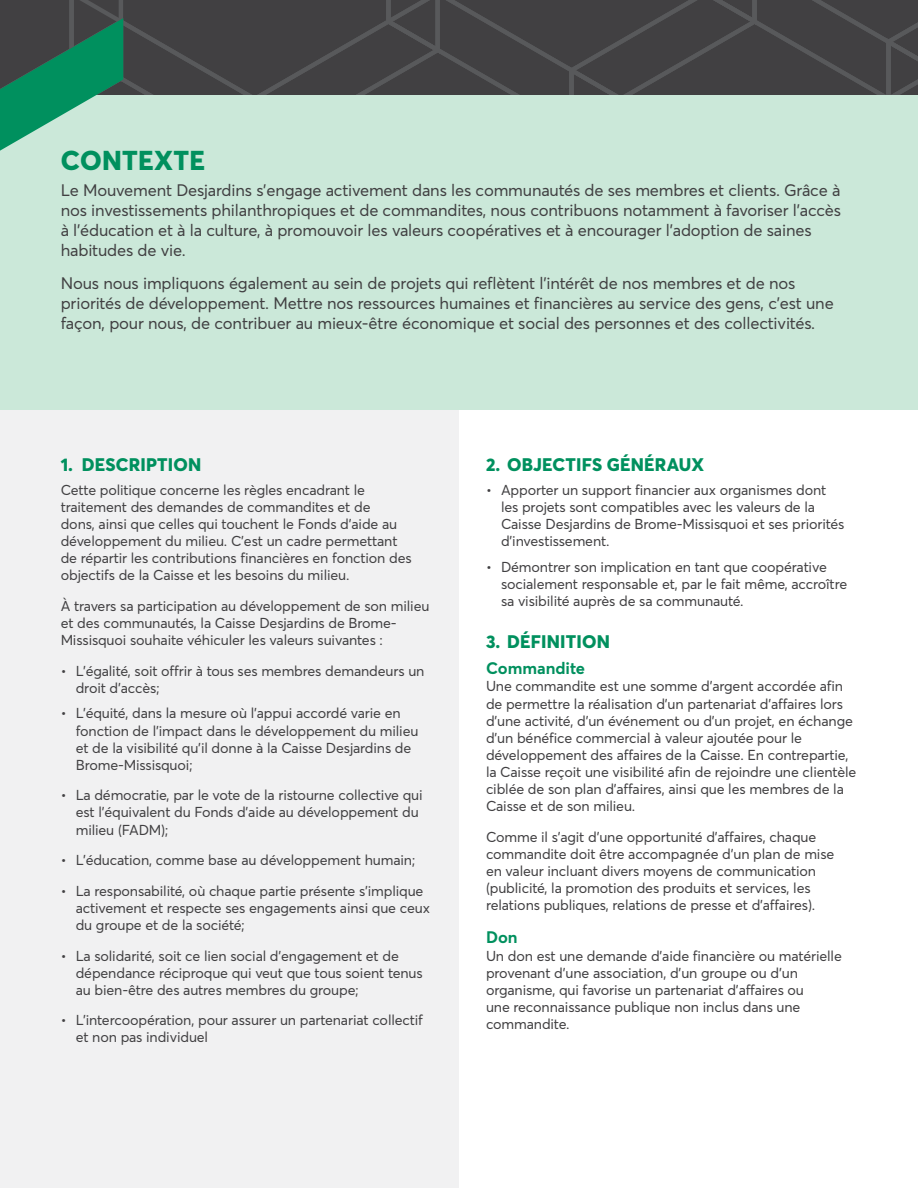
<style>
.page{position:relative;width:918px;height:1188px;background:#fff}
.page>*{position:absolute;margin:0;border:0;box-sizing:border-box;transform-origin:0 0}
.t1{font:800 27px "Averta";letter-spacing:.01em;color:#00905e}
.t2{font:800 18px "Averta";letter-spacing:.01em;color:#00905e}
.t3{font:16.5px/19.8px "Averta";letter-spacing:-.01em;color:#414042}
.t4{font:700 16.5px "Averta";color:#00905e}
.t5{font:14.25px/17.1px "Averta";letter-spacing:-.01em;color:#414042}
</style>
<div class="page">
<div style="left:0;top:410px;width:459px;height:778px;background:#f1f1f2"></div>
<div style="left:0;top:95px;width:918px;height:315px;background:#cbe8d9"></div>
<svg style="left:0;top:0;width:918px;height:151px"></svg>
<h2 class="t1" style="left:61px;top:143px;width:146px">CONTEXTE</h2>
<p class="t3" style="left:61px;top:180px;width:782px">Le Mouvement Desjardins s’engage activement dans les communautés de ses membres et clients. Grâce à nos investissements philanthropiques et de commandites, nous contribuons notamment à favoriser l’accès à l’éducation et à la culture, à promouvoir les valeurs coopératives et à encourager l’adoption de saines habitudes de vie.</p>
<p class="t3" style="left:61px;top:273px;width:775px">Nous nous impliquons également au sein de projets qui reflètent l’intérêt de nos membres et de nos priorités de développement. Mettre nos ressources humaines et financières au service des gens, c’est une façon, pour nous, de contribuer au mieux-être économique et social des personnes et des collectivités.</p>
<p class="t2" style="left:61px;top:453px;width:142px">1. DESCRIPTION</p>
<p class="t5" style="left:61px;top:481px;width:352px">Cette politique concerne les règles encadrant le traitement des demandes de commandites et de<br>dons, ainsi que celles qui touchent le Fonds d’aide au développement du milieu. C’est un cadre permettant de répartir les contributions financières en fonction des objectifs de la Caisse et les besoins du milieu.</p>
<p class="t5" style="left:61px;top:597px;width:370px">À travers sa participation au développement de son milieu et des communautés, la Caisse Desjardins de Brome-<br>Missisquoi souhaite véhiculer les valeurs suivantes :</p>
<p class="t5" style="left:76px;top:662px;width:350px;text-indent:-15px">• L’égalité, soit offrir à tous ses membres demandeurs un droit d’accès;</p>
<p class="t5" style="left:76px;top:705px;width:344px;text-indent:-15px">• L’équité, dans la mesure où l’appui accordé varie en fonction de l’impact dans le développement du milieu et de la visibilité qu’il donne à la Caisse Desjardins de Brome-Missisquoi;</p>
<p class="t5" style="left:76px;top:787px;width:349px;text-indent:-15px">• La démocratie, par le vote de la ristourne collective qui est l’équivalent du Fonds d’aide au développement du milieu (FADM);</p>
<p class="t5" style="left:61px;top:851px;width:356px">• L’éducation, comme base au développement humain;</p>
<p class="t5" style="left:76px;top:882px;width:356px;text-indent:-15px">• La responsabilité, où chaque partie présente s’implique activement et respecte ses engagements ainsi que ceux du groupe et de la société;</p>
<p class="t5" style="left:76px;top:947px;width:349px;text-indent:-15px">• La solidarité, soit ce lien social d’engagement et de dépendance réciproque qui veut que tous soient tenus au bien-être des autres membres du groupe;</p>
<p class="t5" style="left:76px;top:1012px;width:349px;text-indent:-15px">• L’intercoopération, pour assurer un partenariat collectif et non pas individuel</p>
<p class="t2" style="left:486px;top:453px;width:220px">2. OBJECTIFS GÉNÉRAUX</p>
<p class="t5" style="left:501px;top:481px;width:345px;text-indent:-15px">• Apporter un support financier aux organismes dont les projets sont compatibles avec les valeurs de la Caisse Desjardins de Brome-Missisquoi et ses priorités d’investissement.</p>
<p class="t5" style="left:501px;top:558px;width:348px;text-indent:-15px">• Démontrer son implication en tant que coopérative socialement responsable et, par le fait même, accroître sa visibilité auprès de sa communauté.</p>
<p class="t2" style="left:486px;top:630px;width:125px">3. DÉFINITION</p>
<h3 class="t4" style="left:486px;top:658px;width:101px">Commandite</h3>
<p class="t5" style="left:486px;top:678px;width:372px">Une commandite est une somme d’argent accordée afin de permettre la réalisation d’un partenariat d’affaires lors d’une activité, d’un événement ou d’un projet, en échange d’un bénéfice commercial à valeur ajoutée pour le développement des affaires de la Caisse. En contrepartie, la Caisse reçoit une visibilité afin de rejoindre une clientèle ciblée de son plan d’affaires, ainsi que les membres de la Caisse et de son milieu.</p>
<p class="t5" style="left:486px;top:828px;width:350px">Comme il s’agit d’une opportunité d’affaires, chaque commandite doit être accompagnée d’un plan de mise en valeur incluant divers moyens de communication (publicité, la promotion des produits et services, les relations publiques, relations de presse et d’affaires).</p>
<h3 class="t4" style="left:486px;top:927px;width:33px">Don</h3>
<p class="t5" style="left:486px;top:947px;width:357px">Un don est une demande d’aide financière ou matérielle provenant d’une association, d’un groupe ou d’un organisme, qui favorise un partenariat d’affaires ou<br>une reconnaissance publique non inclus dans une commandite.</p>
</div>
